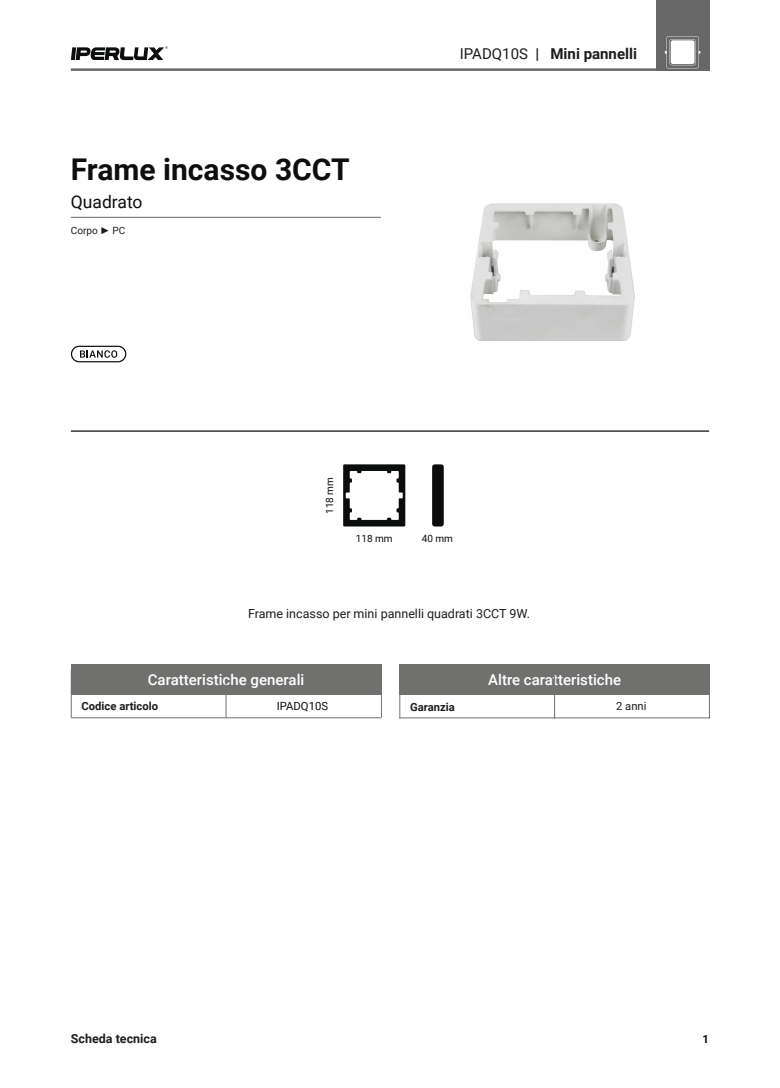
<style>
.page{position:relative;width:780px;height:1088px;background:#fff}
.page>*{position:absolute;margin:0;border:0;box-sizing:border-box;transform-origin:0 0}
.t1{font:700 30px "Roboto";color:#0d0e0e}
.t2{font:17.5px "Roboto";color:#0d0e0e}
.t3{font:500 15px "Roboto";color:#fff}
.t4{font:700 15px "Roboto";color:#1d1d1b}
.t5{font:12.5px "Roboto";color:#1d1d1b}
.t6{font:700 12.5px "Roboto";color:#1d1d1b}
.t7{font:700 11.25px "Roboto";color:#1d1d1b}
.t8{font:11.25px "Roboto";color:#0d0e0e}
.t9{font:11.25px "Roboto";color:#1d1d1b}
.t10{font:700 11.25px "Roboto";color:#0d0e0e}
.t11{font:10px "Roboto";color:#0d0e0e}
.t12{font:10px "Roboto";color:#1d1d1b}
.s1{font-family:"Franklin Gothic";font-weight:800}
.s2{font-weight:400}
</style>
<div class="page">
<svg style="left:71px;top:46px;width:97px;height:14px"></svg>
<hr style="left:71px;top:68px;width:638px;height:3px;background:#676767">
<hr style="left:381px;top:670px;width:1px;height:48px;background:#70706f">
<hr style="left:71px;top:430px;width:638px;height:2px;background:#0c0d0d">
<div style="left:399px;top:665px;width:310px;height:30px;background:#70706f"></div>
<hr style="left:400px;top:717px;width:309px;height:1px;background:#70706f">
<hr style="left:399px;top:669px;width:1px;height:50px;background:#70706f">
<hr style="left:709px;top:665px;width:1px;height:54px;background:#70706f">
<hr style="left:554px;top:676px;width:1px;height:43px;background:#70706f">
<div style="left:71px;top:665px;width:311px;height:30px;background:#70706f"></div>
<hr style="left:71px;top:717px;width:310px;height:1px;background:#70706f">
<hr style="left:71px;top:670px;width:1px;height:47px;background:#70706f">
<hr style="left:226px;top:679px;width:1px;height:38px;background:#70706f">
<div style="left:656px;top:0;width:53px;height:71px;background:#676767"></div>
<svg style="left:664px;top:36px;width:36px;height:32px"></svg>
<div style="left:670px;top:40px;width:24px;height:24px;background:#fff;border-radius:2px"></div>
<svg style="left:71px;top:346px;width:55px;height:16px"></svg>
<img style="left:471px;top:204px;width:163px;height:137px">
<hr style="left:71px;top:217px;width:310px;height:1px;background:#676767">
<svg style="left:343px;top:464px;width:62px;height:62px"></svg>
<div style="left:432px;top:464px;width:12px;height:62px;background:#0b0d0d;border-radius:3px"></div>
<h1 class="t1" style="left:71px;top:148px;width:280px">Frame incasso 3CCT</h1>
<p class="t2" style="left:71px;top:190px;width:73px">Quadrato</p>
<p class="t12" style="left:71px;top:223px;width:56px">Corpo <span class="s1">►</span> PC</p>
<p class="t4" style="left:459px;top:43px;width:179px"><span class="s2">IPADQ10S</span> | Mini pannelli</p>
<p class="t11" style="left:322px;top:514px;width:38px;rotate:-90deg">118 mm</p>
<p class="t11" style="left:356px;top:532px;width:38px">118 mm</p>
<p class="t11" style="left:421px;top:532px;width:33px">40 mm</p>
<p class="t5" style="left:248px;top:605px;width:283px">Frame incasso per mini pannelli quadrati 3CCT 9W.</p>
<p class="t3" style="left:148px;top:670px;width:158px">Caratteristiche generali</p>
<p class="t7" style="left:82px;top:698px;width:78px">Codice articolo</p>
<p class="t8" style="left:277px;top:698px;width:53px">IPADQ10S</p>
<p class="t3" style="left:488px;top:670px;width:134px">Altre caratteristiche</p>
<p class="t7" style="left:410px;top:699px;width:46px">Garanzia</p>
<p class="t9" style="left:616px;top:698px;width:32px">2 anni</p>
<p class="t6" style="left:71px;top:1030px;width:87px">Scheda tecnica</p>
<p class="t10" style="left:702px;top:1031px;width:8px">1</p>
</div>
